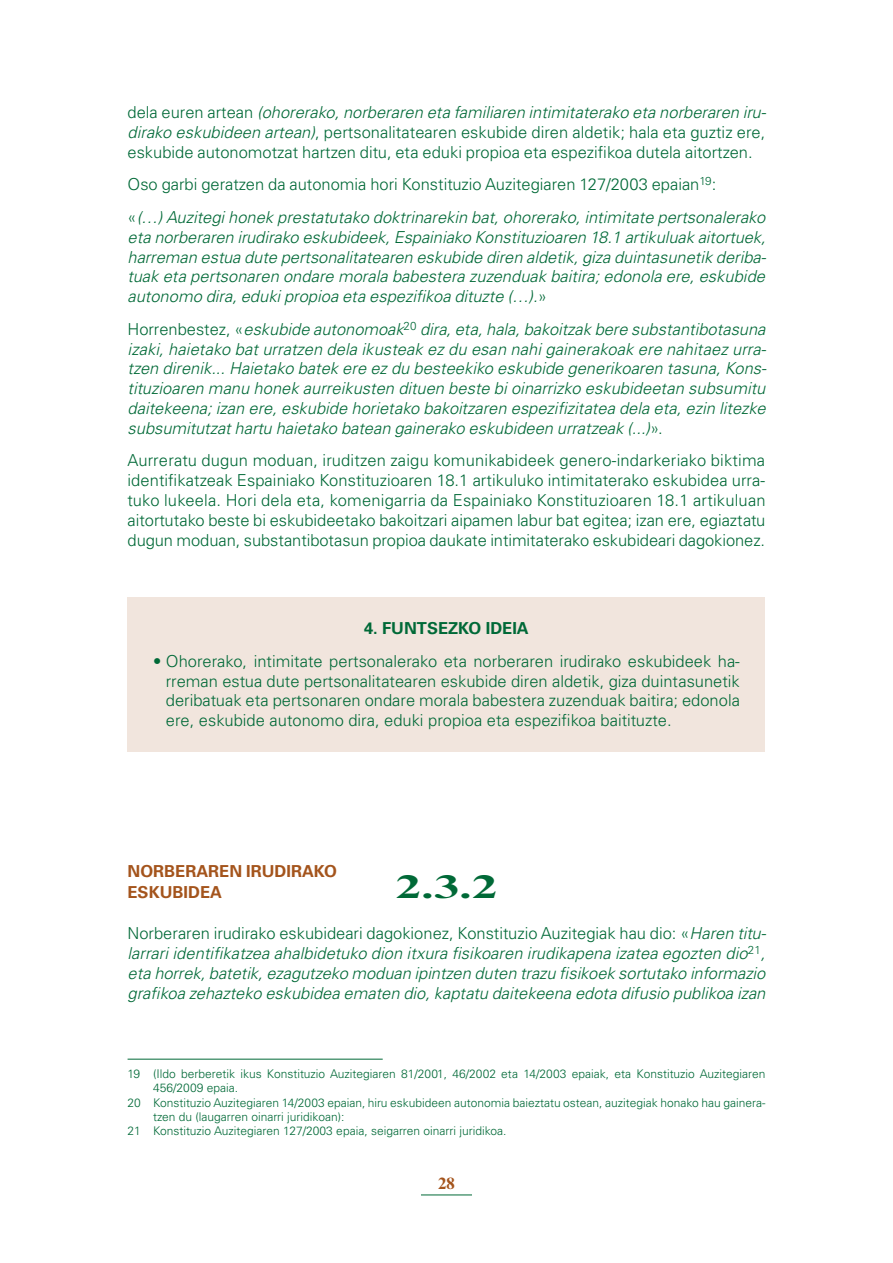
<style>
.page{position:relative;width:893px;height:1263px;background:#fff}
.page>*{position:absolute;margin:0;border:0;box-sizing:border-box;transform-origin:0 0}
.t1{font:700 33px "Times New Roman MT Std";color:#006937;scale:1.5 1}
.t2{font:italic 300 16.5px/19.8px "Univers LT Std";color:#006937;text-align:justify}
.t3{font:300 16.5px/19.8px "Univers LT Std";color:#006937;text-align:justify}
.t4{font:700 16.5px/21px "Univers LT Std";color:#a4541c}
.t5{font:700 16.5px "Univers LT Std";color:#006937}
.t6{font:700 16.5px "Times New Roman MT Std";color:#a4541c}
.t7{font:300 12px "Univers LT Std";color:#006937}
.s1{font-style:italic}
.s2{font-style:normal}
</style>
<div class="page">
<hr style="left:421px;top:1194px;width:51px;height:1px;background:#006937">
<div style="left:128px;top:597px;width:637px;height:155px;background:#f1e5dd"></div>
<hr style="left:128px;top:1059px;width:255px;height:1px;background:#006937">
<p class="t3" style="left:128px;top:103px;width:640px">dela euren artean <span class="s1">(ohorerako, norberaren eta familiaren intimitaterako eta norberaren iru&shy;dirako eskubideen artean)</span>, pertsonalitatearen eskubide diren aldetik; hala eta guztiz ere, eskubide autonomotzat hartzen ditu, eta eduki propioa eta espezifikoa dutela aitortzen.</p>
<p class="t2" style="left:128px;top:168px;width:639px;line-height:32.5px"><span class="s2">Oso garbi geratzen da autonomia hori Konstituzio Auzitegiaren 127/2003 epaian</span><sup>19</sup><span class="s2">:<br>«</span>(…) Auzitegi honek prestatutako doktrinarekin bat, ohorerako, intimitate pertsonalerako</p>
<p class="t2" style="left:128px;top:227px;width:640px">eta norberaren irudirako eskubideek, Espainiako Konstituzioaren 18.1 artikuluak aitortuek, harreman estua dute pertsonalitatearen eskubide diren aldetik, giza duintasunetik deriba&shy;tuak eta pertsonaren ondare morala babestera zuzenduak baitira; edonola ere, eskubide autonomo dira, eduki propioa eta espezifikoa dituzte (…).<span class="s2">»</span></p>
<p class="t2" style="left:128px;top:319px;width:640px"><span class="s2">Horrenbestez, «</span>eskubide autonomoak<sup>20</sup> dira, eta, hala, bakoitzak bere substantibotasuna izaki, haietako bat urratzen dela ikusteak ez du esan nahi gainerakoak ere nahitaez urra&shy;tzen direnik... Haietako batek ere ez du besteekiko eskubide generikoaren tasuna, Kons&shy;tituzioaren manu honek aurreikusten dituen beste bi oinarrizko eskubideetan subsumitu daitekeena; izan ere, eskubide horietako bakoitzaren espezifizitatea dela eta, ezin litezke subsumitutzat hartu haietako batean gainerako eskubideen urratzeak (...)<span class="s2">».</span></p>
<p class="t3" style="left:128px;top:451px;width:640px">Aurreratu dugun moduan, iruditzen zaigu komunikabideek genero-indarkeriako biktima identifikatzeak Espainiako Konstituzioaren 18.1 artikuluko intimitaterako eskubidea urra&shy;tuko lukeela. Hori dela eta, komenigarria da Espainiako Konstituzioaren 18.1 artikuluan aitortutako beste bi eskubideetako bakoitzari aipamen labur bat egitea; izan ere, egiaztatu dugun moduan, substantibotasun propioa daukate intimitaterako eskubideari dagokionez.</p>
<p class="t5" style="left:364px;top:619px;width:166px">4. FUNTSEZKO IDEIA</p>
<p class="t3" style="left:166px;top:651px;width:575px;text-indent:-13px">• Ohorerako, intimitate pertsonalerako eta norberaren irudirako eskubideek ha&shy;rreman estua dute pertsonalitatearen eskubide diren aldetik, giza duintasunetik deribatuak eta pertsonaren ondare morala babestera zuzenduak baitira; edonola ere, eskubide autonomo dira, eduki propioa eta espezifikoa baitituzte.</p>
<p class="t4" style="left:128px;top:861px;width:211px">NORBERAREN IRUDIRAKO<br>ESKUBIDEA</p>
<h1 class="t1" style="left:396px;top:867px;width:69px">2.3.2</h1>
<p class="t2" style="left:128px;top:924px;width:640px"><span class="s2">Norberaren irudirako eskubideari dagokionez, Konstituzio Auzitegiak hau dio: «</span>Haren titu&shy;larrari identifikatzea ahalbidetuko dion itxura fisikoaren irudikapena izatea egozten dio<sup>21</sup>, eta horrek, batetik, ezagutzeko moduan ipintzen duten trazu fisikoek sortutako informazio grafikoa zehazteko eskubidea ematen dio, kaptatu daitekeena edota difusio publikoa izan</p>
<p class="t7" style="left:128px;top:1066px;width:639px">19 (Ildo berberetik ikus Konstituzio Auzitegiaren 81/2001, 46/2002 eta 14/2003 epaiak, eta Konstituzio Auzitegiaren</p>
<p class="t7" style="left:153px;top:1081px;width:86px">456/2009 epaia.</p>
<p class="t7" style="left:128px;top:1095px;width:639px">20 Konstituzio Auzitegiaren 14/2003 epaian, hiru eskubideen autonomia baieztatu ostean, auzitegiak honako hau gainera-</p>
<p class="t7" style="left:153px;top:1109px;width:193px">tzen du (laugarren oinarri juridikoan):</p>
<p class="t7" style="left:128px;top:1124px;width:380px">21 Konstituzio Auzitegiaren 127/2003 epaia, seigarren oinarri juridikoa.</p>
<p class="t6" style="left:438px;top:1173px;width:18px">28</p>
</div>
